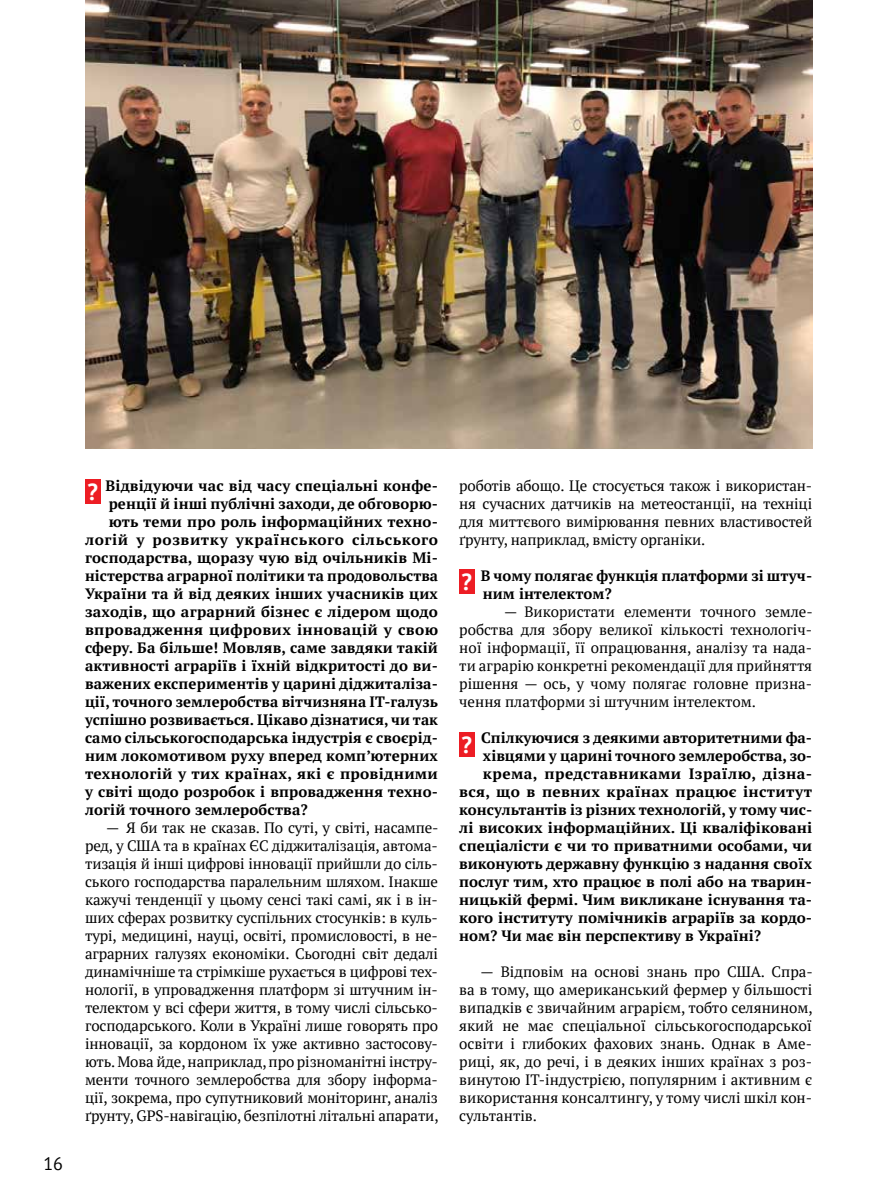
<style>
.page{position:relative;width:893px;height:1191px;background:#fff}
.page>*{position:absolute;margin:0;border:0;box-sizing:border-box;transform-origin:0 0}
.t1{font:18px "PT Sans";color:#000}
.t2{font:15px/18px "PT Serif";letter-spacing:-.01em;color:#000;text-align:justify}
.t3{font:700 15px/18px "PT Serif";letter-spacing:.005em;color:#000}
.t4{font:700 15px "PT Serif";letter-spacing:.035em;color:#000}
.t5{font:700 15px "PT Serif";letter-spacing:.025em;color:#000}
.s1{font-family:"PT Sans";font-size:23.25px;color:#fff}
</style>
<div class="page">
<div style="left:85px;top:479px;width:15px;height:24px;background:#ed1d24"></div>
<div style="left:459px;top:569px;width:16px;height:24px;background:#ed1d24"></div>
<div style="left:459px;top:732px;width:16px;height:24px;background:#ed1d24"></div>
<img style="left:85px;top:0;width:727px;height:448px">
<p class="t1" style="left:43px;top:1151px;width:21px">16</p>
<p class="t3" style="left:87px;top:476px;width:352px"><span class="s1">?</span> Відвідуючи час від часу спеціальні конфе-</p>
<p class="t3" style="left:109px;top:494px;width:331px">ренції й інші публічні заходи, де обговорю-</p>
<p class="t3" style="left:109px;top:512px;width:331px">ють теми про роль інформаційних техно-</p>
<p class="t4" style="left:85px;top:529px;width:354px">логій у розвитку українського сільського</p>
<p class="t3" style="left:85px;top:548px;width:354px">господарства, щоразу чую від очільників Мі-</p>
<p class="t3" style="left:85px;top:566px;width:355px">ністерства аграрної політики та продовольства</p>
<p class="t3" style="left:85px;top:584px;width:354px">України та й від деяких інших учасників цих</p>
<p class="t3" style="left:85px;top:602px;width:354px">заходів, що аграрний бізнес є лідером щодо</p>
<p class="t3" style="left:85px;top:620px;width:354px">впровадження цифрових інновацій у свою</p>
<p class="t3" style="left:85px;top:638px;width:354px">сферу. Ба більше! Мовляв, саме завдяки такій</p>
<p class="t3" style="left:85px;top:656px;width:354px">активності аграріїв і їхній відкритості до ви-</p>
<p class="t3" style="left:85px;top:674px;width:354px">важених експериментів у царині діджиталіза-</p>
<p class="t3" style="left:85px;top:692px;width:354px">ції, точного землеробства вітчизняна IT-галузь</p>
<p class="t3" style="left:85px;top:710px;width:354px">успішно розвивається. Цікаво дізнатися, чи так</p>
<p class="t3" style="left:85px;top:728px;width:354px">само сільськогосподарська індустрія є своєрід-</p>
<p class="t3" style="left:85px;top:746px;width:354px">ним локомотивом руху вперед комп’ютерних</p>
<p class="t3" style="left:85px;top:764px;width:354px">технологій у тих країнах, які є провідними</p>
<p class="t3" style="left:85px;top:782px;width:354px">у світі щодо розробок і впровадження техно-</p>
<p class="t3" style="left:85px;top:800px;width:224px">логій точного землеробства?</p>
<p class="t2" style="left:85px;top:818px;width:355px;text-indent:21px">— Я би так не сказав. По суті, у світі, насампе&shy;ред, у США та в країнах ЄС діджиталізація, автома&shy;тизація й інші цифрові інновації прийшли до сіль&shy;ського господарства паралельним шляхом. Інакше кажучі тенденції у цьому сенсі такі самі, як і в ін&shy;ших сферах розвитку суспільних стосунків: в куль&shy;турі, медицині, науці, освіті, промисловості, в не&shy;аграрних галузях економіки. Сьогодні світ дедалі динамічніше та стрімкіше рухається в цифрові тех&shy;нології, в упровадження платформ зі штучним ін&shy;телектом у всі сфери життя, в тому числі сільсько&shy;господарського. Коли в Україні лише говорять про інновації, за кордоном їх уже активно застосову&shy;ють. Мова йде, наприклад, про різноманітні інстру&shy;менти точного землеробства для збору інформа&shy;ції, зокрема, про супутниковий моніторинг, аналіз ґрунту, GPS-навігацію, безпілотні літальні апарати,</p>
<p class="t2" style="left:459px;top:476px;width:354px">роботів абощо. Це стосується також і використан&shy;ня сучасних датчиків на метеостанції, на техніці для миттєвого вимірювання певних властивостей ґрунту, наприклад, вмісту органіки.</p>
<p class="t3" style="left:483px;top:566px;width:331px;text-indent:-21px"><span class="s1">?</span> В чому полягає функція платформи зі штуч&shy;ним інтелектом?</p>
<p class="t2" style="left:459px;top:602px;width:355px;text-indent:45px">— Використати елементи точного земле&shy;робства для збору великої кількості технологіч&shy;ної інформації, її опрацювання, аналізу та нада&shy;ти аграрію конкретні рекомендації для прийняття рішення — ось, у чому полягає головне призна&shy;чення платформи зі штучним інтелектом.</p>
<p class="t3" style="left:462px;top:728px;width:352px"><span class="s1">?</span> Спілкуючися з деякими авторитетними фа-</p>
<p class="t3" style="left:483px;top:746px;width:331px">хівцями у царині точного землеробства, зо-</p>
<p class="t5" style="left:483px;top:763px;width:331px">крема, представниками Ізраїлю, дізна-</p>
<p class="t3" style="left:459px;top:782px;width:354px">вся, що в певних країнах працює інститут</p>
<p class="t3" style="left:459px;top:800px;width:354px">консультантів із різних технологій, у тому чис-</p>
<p class="t3" style="left:459px;top:818px;width:354px">лі високих інформаційних. Ці кваліфіковані</p>
<p class="t3" style="left:459px;top:836px;width:354px">спеціалісти є чи то приватними особами, чи</p>
<p class="t3" style="left:459px;top:854px;width:354px">виконують державну функцію з надання своїх</p>
<p class="t3" style="left:459px;top:872px;width:354px">послуг тим, хто працює в полі або на тварин-</p>
<p class="t3" style="left:459px;top:890px;width:354px">ницькій фермі. Чим викликане існування та-</p>
<p class="t3" style="left:459px;top:908px;width:354px">кого інституту помічників аграріїв за кордо-</p>
<p class="t3" style="left:459px;top:926px;width:303px">ном? Чи має він перспективу в Україні?</p>
<p class="t2" style="left:459px;top:962px;width:355px;text-indent:21px">— Відповім на основі знань про США. Спра&shy;ва в тому, що американський фермер у більшості випадків є звичайним аграрієм, тобто селянином, який не має спеціальної сільськогосподарської освіти і глибоких фахових знань. Однак в Аме&shy;риці, як, до речі, і в деяких інших країнах з роз&shy;винутою IT-індустрією, популярним і активним є використання консалтингу, у тому числі шкіл кон&shy;сультантів.</p>
</div>
